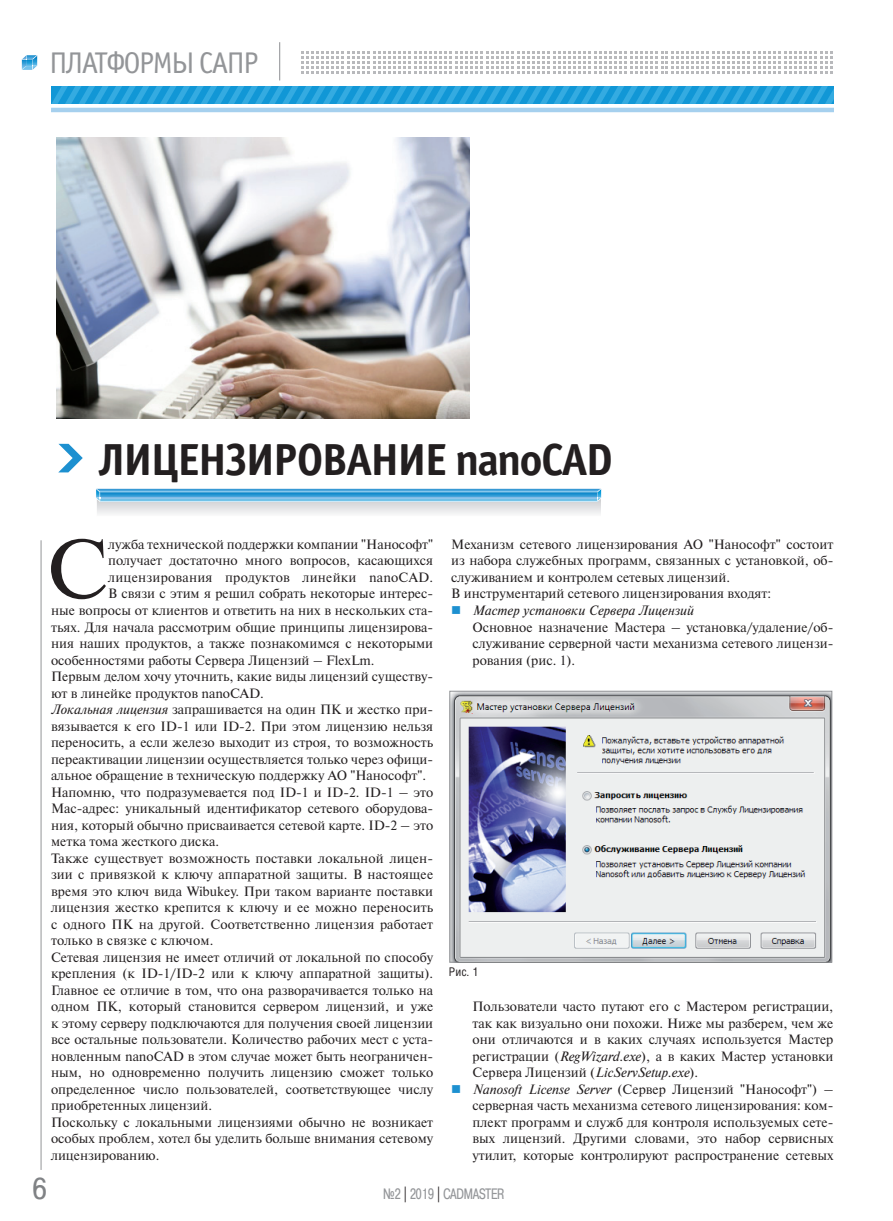
<style>
.page{position:relative;width:893px;height:1221px;background:#fff}
.page>*{position:absolute;margin:0;border:0;box-sizing:border-box;transform-origin:0 0}
.t1{font:84.15px "Newton C";color:#231f20}
.t2{font:700 45px "Officina Sans C";letter-spacing:-.04em;color:#231f20}
.t3{font:30px "Officina Sans C";letter-spacing:-.05em;color:#939598}
.t4{font:30px "Pragmatica Cond C";color:#808285;scale:1.07 1}
.t5{font:15px "Pragmatica Cond C";color:#939598;scale:.9 1}
.t6{font:13.5px/16.5px "Newton C";color:#231f20}
.t7{font:13.5px "Newton C";letter-spacing:.02em;color:#231f20}
.t8{font:12px "Helios Cond";color:#231f20}
.s1{font-style:italic}
.s2{color:#1d90d0}
.s3{color:#231f20}
</style>
<div class="page">
<svg style="left:21px;top:55px;width:17px;height:15px"></svg>
<svg style="left:51px;top:86px;width:782px;height:18px;background:#209fda"></svg>
<hr style="left:51px;top:108px;width:782px;height:4px;background:#a6d0ee">
<hr style="left:279px;top:42px;width:1px;height:38px;background:#939598">
<svg style="left:301px;top:51px;width:532px;height:23px"></svg>
<img style="left:56px;top:138px;width:414px;height:281px">
<svg style="left:96px;top:488px;width:506px;height:26px;background:#a0cae3"></svg>
<hr style="left:41px;top:540px;width:1px;height:629px;background:#939598">
<svg style="left:58px;top:444px;width:25px;height:28px"></svg>
<img style="left:451px;top:692px;width:379px;height:268px">
<div style="left:449px;top:690px;width:383px;height:272px;border:1px solid #939598"></div>
<h3 class="t3" style="left:49px;top:51px;width:211px">ПЛАТФОРМЫ САПР</h3>
<h2 class="t2" style="left:99px;top:442px;width:515px">ЛИЦЕНЗИРОВАНИЕ nanoCAD</h2>
<h1 class="t1" style="left:47px;top:539px;width:63px">С</h1>
<p class="t6" style="left:108px;top:537px;width:327px">лужба технической поддержки компании "Нанософт"</p>
<p class="t6" style="left:108px;top:553px;width:327px">получает достаточно много вопросов, касающихся</p>
<p class="t7" style="left:108px;top:572px;width:327px">лицензирования продуктов линейки nanoCAD.</p>
<p class="t6" style="left:108px;top:586px;width:327px">В связи с этим я решил собрать некоторые интерес-</p>
<p class="t6" style="left:51px;top:603px;width:384px">ные вопросы от клиентов и ответить на них в нескольких ста-</p>
<p class="t6" style="left:51px;top:619px;width:384px">тьях. Для начала рассмотрим общие принципы лицензирова-</p>
<p class="t6" style="left:51px;top:636px;width:384px">ния наших продуктов, а также познакомимся с некоторыми</p>
<p class="t6" style="left:51px;top:652px;width:325px">особенностями работы Сервера Лицензий – FlexLm.</p>
<p class="t6" style="left:51px;top:669px;width:384px">Первым делом хочу уточнить, какие виды лицензий существу-</p>
<p class="t6" style="left:51px;top:685px;width:214px">ют в линейке продуктов nanoCAD.</p>
<p class="t6" style="left:51px;top:702px;width:384px"><span class="s1">Локальная лицензия</span> запрашивается на один ПК и жестко при-</p>
<p class="t6" style="left:51px;top:718px;width:384px">вязывается к его ID-1 или ID-2. При этом лицензию нельзя</p>
<p class="t6" style="left:51px;top:735px;width:384px">переносить, а если железо выходит из строя, то возможность</p>
<p class="t6" style="left:51px;top:751px;width:384px">переактивации лицензии осуществляется только через офици-</p>
<p class="t6" style="left:51px;top:768px;width:377px">альное обращение в техническую поддержку АО "Нанософт".</p>
<p class="t6" style="left:51px;top:784px;width:384px">Напомню, что подразумевается под ID-1 и ID-2. ID-1 – это</p>
<p class="t6" style="left:51px;top:801px;width:384px">Mac-адрес: уникальный идентификатор сетевого оборудова-</p>
<p class="t6" style="left:51px;top:817px;width:384px">ния, который обычно присваивается сетевой карте. ID-2 – это</p>
<p class="t6" style="left:51px;top:834px;width:170px">метка тома жесткого диска.</p>
<p class="t6" style="left:51px;top:850px;width:384px">Также существует возможность поставки локальной лицен-</p>
<p class="t6" style="left:51px;top:867px;width:384px">зии с привязкой к ключу аппаратной защиты. В настоящее</p>
<p class="t6" style="left:51px;top:883px;width:384px">время это ключ вида Wibukey. При таком варианте поставки</p>
<p class="t6" style="left:51px;top:900px;width:384px">лицензия жестко крепится к ключу и ее можно переносить</p>
<p class="t6" style="left:51px;top:916px;width:384px">с одного ПК на другой. Соответственно лицензия работает</p>
<p class="t6" style="left:51px;top:933px;width:164px">только в связке с ключом.</p>
<p class="t6" style="left:51px;top:949px;width:384px">Сетевая лицензия не имеет отличий от локальной по способу</p>
<p class="t6" style="left:51px;top:966px;width:384px">крепления (к ID-1/ID-2 или к ключу аппаратной защиты).</p>
<p class="t6" style="left:51px;top:982px;width:384px">Главное ее отличие в том, что она разворачивается только на</p>
<p class="t6" style="left:51px;top:999px;width:384px">одном ПК, который становится сервером лицензий, и уже</p>
<p class="t6" style="left:51px;top:1015px;width:384px">к этому серверу подключаются для получения своей лицензии</p>
<p class="t6" style="left:51px;top:1032px;width:384px">все остальные пользователи. Количество рабочих мест с уста-</p>
<p class="t6" style="left:51px;top:1048px;width:384px">новленным nanoCAD в этом случае может быть неограничен-</p>
<p class="t6" style="left:51px;top:1065px;width:384px">ным, но одновременно получить лицензию сможет только</p>
<p class="t6" style="left:51px;top:1081px;width:384px">определенное число пользователей, соответствующее числу</p>
<p class="t6" style="left:51px;top:1098px;width:163px">приобретенных лицензий.</p>
<p class="t6" style="left:51px;top:1114px;width:384px">Поскольку с локальными лицензиями обычно не возникает</p>
<p class="t6" style="left:51px;top:1131px;width:384px">особых проблем, хотел бы уделить больше внимания сетевому</p>
<p class="t6" style="left:51px;top:1147px;width:110px">лицензированию.</p>
<p class="t6" style="left:451px;top:537px;width:384px">Механизм сетевого лицензирования АО "Нанософт" состоит из набора служебных программ, связанных с установкой, об&shy;служиванием и контролем сетевых лицензий.<br>В инструментарий сетевого лицензирования входят:</p>
<p class="t6" style="left:472px;top:603px;width:362px;text-indent:-21px"><span class="s2">■</span> <span class="s1">Мастер установки Сервера Лицензий<br></span>Основное назначение Мастера – установка/удаление/об&shy;служивание серверной части механизма сетевого лицензи&shy;рования (рис. 1).</p>
<p class="t8" style="left:449px;top:967px;width:31px">Рис. 1</p>
<p class="t6" style="left:472px;top:999px;width:362px;text-align:justify">Пользователи часто путают его с Мастером регистрации, так как визуально они похожи. Ниже мы разберем, чем же они отличаются и в каких случаях используется Мастер регистрации (<span class="s1">RegWizard.exe</span>), а в каких Мастер установки Сервера Лицензий (<span class="s1">LicServSetup.exe</span>).</p>
<p class="t6" style="left:472px;top:1081px;width:362px;text-align:justify;text-indent:-21px"><span class="s2">■</span> <span class="s1">Nanosoft License Server</span> (Сервер Лицензий "Нанософт") – серверная часть механизма сетевого лицензирования: ком&shy;плект программ и служб для контроля используемых сете&shy;вых лицензий. Другими словами, это набор сервисных утилит, которые контролируют распространение сетевых</p>
<h3 class="t4" style="left:33px;top:1171px;width:14px">6</h3>
<p class="t5" style="left:383px;top:1185px;width:136px">¹2 <span class="s3">|</span> 2019 <span class="s3">|</span> CADMASTER</p>
</div>
